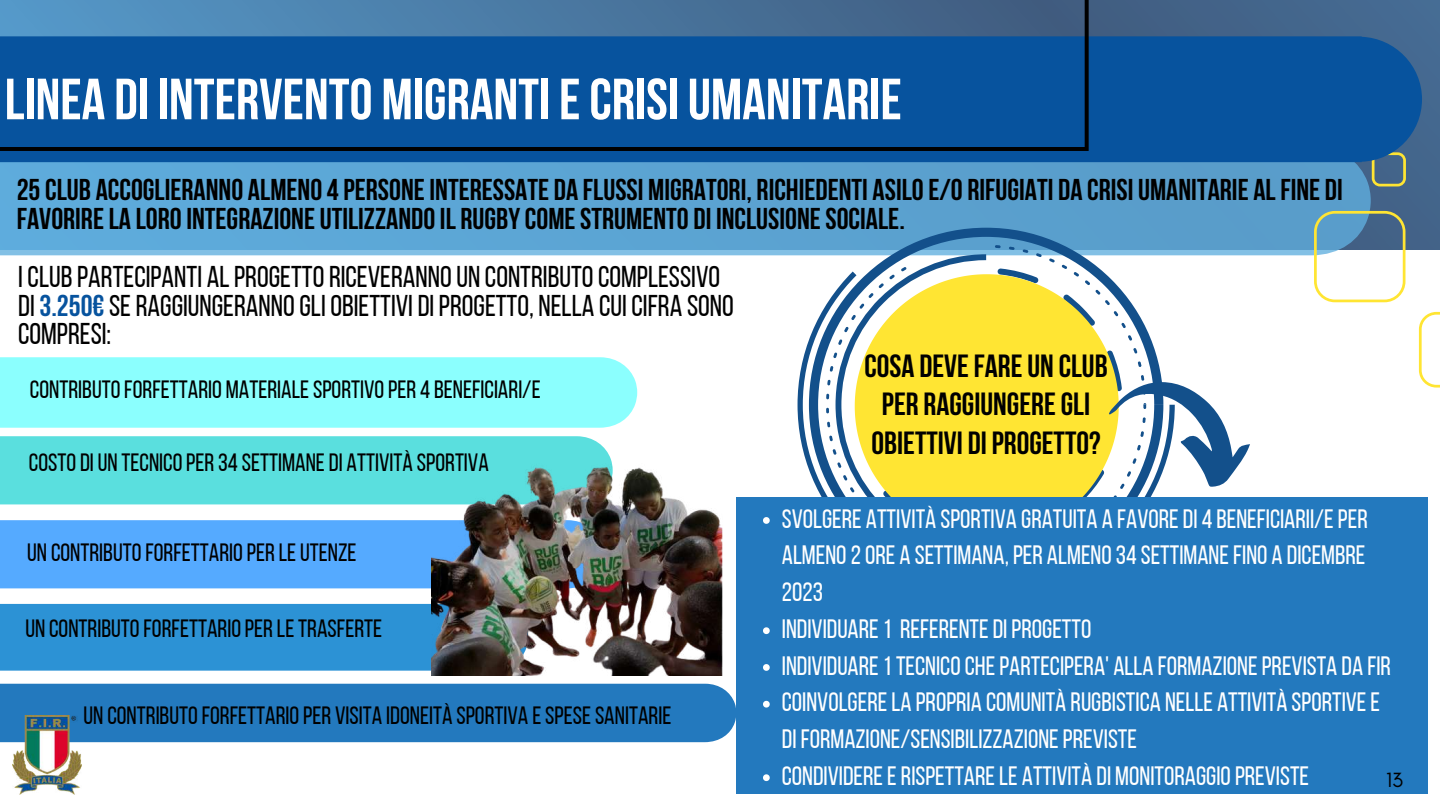
<style>
.page{position:relative;width:1440px;height:810px;background:#fff}
.page>*{position:absolute;margin:0;border:0;box-sizing:border-box;transform-origin:0 0}
.t1{font:58px "Bebas Neue Cyrillic";color:#fff}
.t2{font:700 32px/38.2px "Bebas Neue";color:#000;text-align:center}
.t3{font:700 30px/28.5px "Bebas Neue";color:#000}
.t4{font:30px/28.5px "Bebas Neue";color:#000}
.t5{font:26.5px/36.8px "Bebas Neue";color:#fff}
.t6{font:25px "Bebas Neue";color:#000}
.t7{font:21px "Glacial Indifference";color:#000}
.s1{font-weight:700;color:#07539e}
</style>
<div class="page">
<div style="left:0;top:0;width:1440px;height:249px;background:#43658a"></div>
<svg style="left:0;top:162px;width:1371px;height:93px;background:#5ca4d3"></svg>
<div style="left:0;top:604px;width:432px;height:67px;background:#2c92d5"></div>
<div style="left:0;top:357px;width:637px;height:71px;background:#8bfffe"></div>
<div style="left:0;top:436px;width:611px;height:68px;background:#5adfde"></div>
<div style="left:0;top:520px;width:432px;height:68px;background:#5af"></div>
<div style="left:0;top:684px;width:736px;height:58px;background:#2379be"></div>
<svg style="left:1314px;top:211px;width:91px;height:91px"></svg>
<svg style="left:1419px;top:312px;width:21px;height:76px"></svg>
<svg style="left:1372px;top:162px;width:34px;height:24px"></svg>
<div style="left:0;top:36px;width:1422px;height:126px;background:#07539e"></div>
<svg style="left:0;top:0;width:1089px;height:151px;background:#16599a"></svg>
<img style="left:12px;top:715px;width:69px;height:79px">
<svg style="left:798px;top:340px;width:11px;height:130px"></svg>
<svg style="left:809px;top:228px;width:354px;height:269px"></svg>
<svg style="left:827px;top:380px;width:4px;height:5px"></svg>
<svg style="left:826px;top:394px;width:3px;height:5px"></svg>
<svg style="left:833px;top:449px;width:3px;height:6px"></svg>
<svg style="left:830px;top:366px;width:3px;height:6px"></svg>
<svg style="left:827px;top:422px;width:3px;height:5px"></svg>
<svg style="left:829px;top:436px;width:4px;height:5px"></svg>
<svg style="left:833px;top:352px;width:3px;height:6px"></svg>
<svg style="left:826px;top:408px;width:3px;height:5px"></svg>
<svg style="left:836px;top:254px;width:130px;height:243px"></svg>
<svg style="left:855px;top:274px;width:111px;height:223px;background:#f4e256"></svg>
<div style="left:737px;top:497px;width:691px;height:297px;background:#2379be"></div>
<svg style="left:763px;top:517px;width:7px;height:7px"></svg>
<svg style="left:763px;top:627px;width:7px;height:7px"></svg>
<svg style="left:763px;top:664px;width:7px;height:7px"></svg>
<svg style="left:763px;top:701px;width:7px;height:7px"></svg>
<svg style="left:763px;top:774px;width:7px;height:7px"></svg>
<svg style="left:966px;top:245px;width:284px;height:252px"></svg>
<img style="left:432px;top:459px;width:290px;height:217px">
<h1 class="t1" style="left:5px;top:76px;width:899px">LINEA DI INTERVENTO MIGRANTIECRISIUMANITARIE</h1>
<p class="t3" style="left:17px;top:179px;width:1328px">25 CLUB ACCOGLIERANNO ALMENO4 PERSONEINTERESSATE DA FLUSSI MIGRATORI, RICHIEDENTI ASILOE/O RIFUGIATI DA CRISIUMANITARIE ALFINE DI<br>FAVORIRE LA LOROINTEGRAZIONEUTILIZZANDO IL RUGBY COME STRUMENTO DI INCLUSIONESOCIALE.</p>
<p class="t4" style="left:18px;top:266px;width:717px">ICLUBPARTECIPANTI AL PROGETTO RICEVERANNOUN CONTRIBUTO COMPLESSIVO<br>DI<span class="s1">3.250€</span>SE RAGGIUNGERANNOGLI OBIETTIVI DI PROGETTO, NELLA CUI CIFRA SONO<br>COMPRESI:</p>
<p class="t6" style="left:30px;top:380px;width:512px">CONTRIBUTOFORFETTARIO MATERIALESPORTIVOPER 4 BENEFICIARI/E</p>
<p class="t6" style="left:29px;top:452px;width:462px">COSTODI UN TECNICOPER34 SETTIMANEDI ATTIVITÀ SPORTIVA</p>
<p class="t6" style="left:27px;top:542px;width:331px">UN CONTRIBUTOFORFETTARIOPERLEUTENZE</p>
<p class="t6" style="left:25px;top:618px;width:358px">UN CONTRIBUTOFORFETTARIOPERLETRASFERTE</p>
<p class="t6" style="left:84px;top:705px;width:589px">UN CONTRIBUTOFORFETTARIOPER VISITA IDONEITÀ SPORTIVA ESPESESANITARIE</p>
<p class="t2" style="left:864px;top:350px;width:245px">COSA DEVEFAREUN CLUB<br>PER RAGGIUNGEREGLI<br>OBIETTIVI DI PROGETTO?</p>
<p class="t5" style="left:782px;top:503px;width:611px">SVOLGERE ATTIVITÀ SPORTIVA GRATUITA A FAVOREDI 4 BENEFICIARII/EPER ALMENO2ORE A SETTIMANA, PER ALMENO34 SETTIMANEFINO A DICEMBRE 2023<br>INDIVIDUARE1 REFERENTEDI PROGETTO INDIVIDUARE1TECNICOCHEPARTECIPERA' ALLA FORMAZIONEPREVISTA DA FIR COINVOLGERELA PROPRIA COMUNITÀ RUGBISTICA NELLE ATTIVITÀ SPORTIVEE DI FORMAZIONE/SENSIBILIZZAZIONEPREVISTE<br>CONDIVIDEREERISPETTARELE ATTIVITÀ DI MONITORAGGIOPREVISTE</p>
<p class="t7" style="left:1386px;top:767px;width:18px">13</p>
</div>
